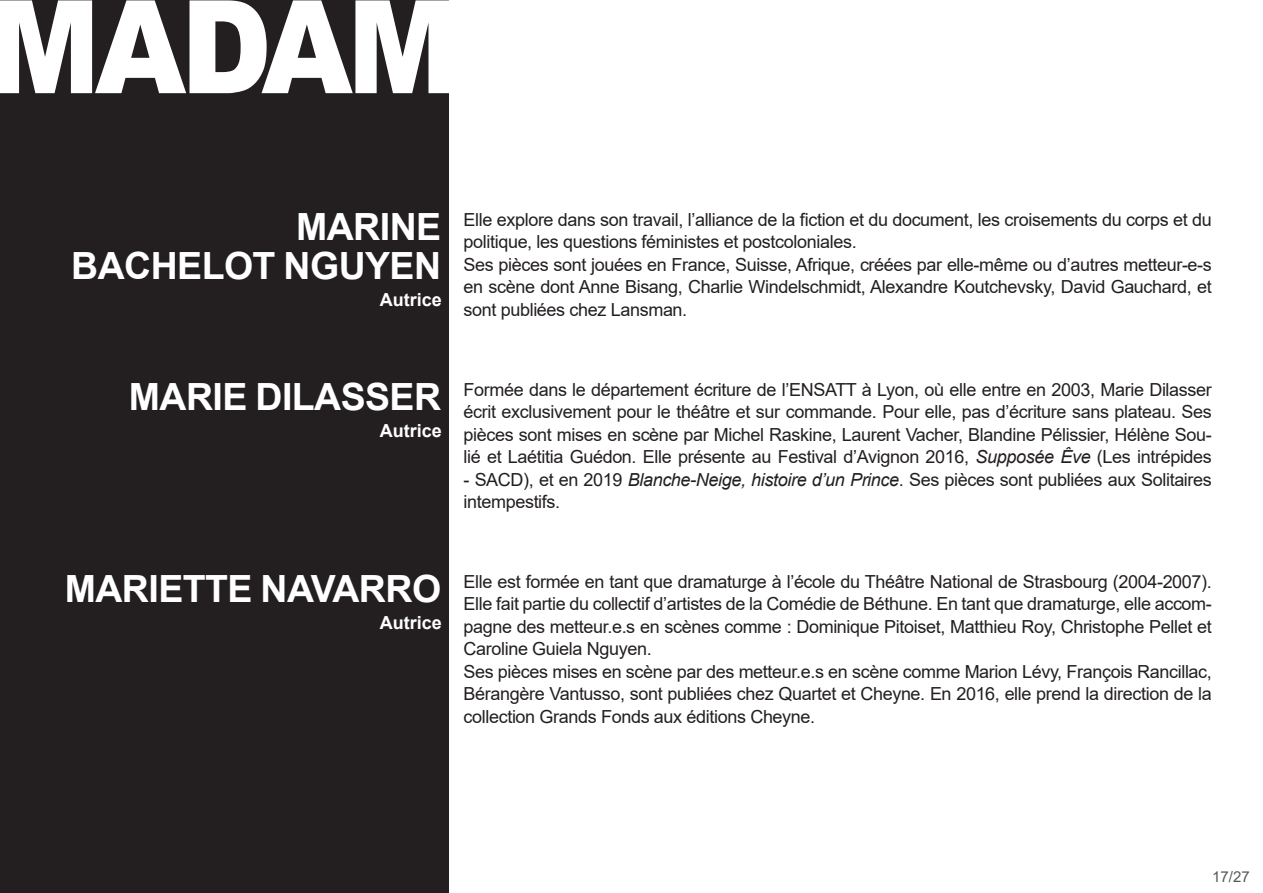
<style>
.page{position:relative;width:1263px;height:893px;background:#fff}
.page>*{position:absolute;margin:0;border:0;box-sizing:border-box;transform-origin:0 0}
.t1{font:700 37.5px/39px "Arial";letter-spacing:-.015em;color:#fff;text-align:right}
.t2{font:18px/22.5px "Arial";letter-spacing:-.02em;color:#231f20}
.t3{font:700 18px "Arial";color:#fff}
.t4{font:15px "Arial";color:#57585a}
.s1{font-style:italic}
</style>
<div class="page">
<div style="left:0;top:0;width:449px;height:893px;background:#231f20"></div>
<svg style="left:0;top:0;width:449px;height:93px"></svg>
<h1 class="t1" style="left:71px;top:208px;width:372px">MARINE<br>BACHELOT NGUYEN</h1>
<p class="t3" style="left:380px;top:287px;width:64px">Autrice</p>
<p class="t2" style="left:463px;top:208px;width:750px">Elle explore dans son travail, l’alliance de la fiction et du document, les croisements du corps et du politique, les questions féministes et postcoloniales.<br>Ses pièces sont jouées en France, Suisse, Afrique, créées par elle-même ou d’autres metteur-e-s en scène dont Anne Bisang, Charlie Windelschmidt, Alexandre Koutchevsky, David Gauchard, et sont publiées chez Lansman.</p>
<h1 class="t1" style="left:129px;top:377px;width:314px">MARIE DILASSER</h1>
<p class="t3" style="left:380px;top:418px;width:64px">Autrice</p>
<p class="t2" style="left:463px;top:378px;width:750px;text-align:justify">Formée dans le département écriture de l’ENSATT à Lyon, où elle entre en 2003, Marie Dilasser écrit exclusivement pour le théâtre et sur commande. Pour elle, pas d’écriture sans plateau. Ses pièces sont mises en scène par Michel Raskine, Laurent Vacher, Blandine Pélissier, Hélène Sou&shy;lié et Laétitia Guédon. Elle présente au Festival d’Avignon 2016, <span class="s1">Supposée Êve</span> (Les intrépides</p>
<p class="t2" style="left:463px;top:468px;width:750px">- SACD), et en 2019 <span class="s1">Blanche-Neige, histoire d’un Prince</span>. Ses pièces sont publiées aux Solitaires intempestifs.</p>
<h1 class="t1" style="left:65px;top:570px;width:378px">MARIETTE NAVARRO</h1>
<p class="t3" style="left:380px;top:610px;width:64px">Autrice</p>
<p class="t2" style="left:463px;top:570px;width:750px">Elle est formée en tant que dramaturge à l’école du Théâtre National de Strasbourg (2004-2007).<br>Elle fait partie du collectif d’artistes de la Comédie de Béthune. En tant que dramaturge, elle accom&shy;pagne des metteur.e.s en scènes comme : Dominique Pitoiset, Matthieu Roy, Christophe Pellet et Caroline Guiela Nguyen.<br>Ses pièces mises en scène par des metteur.e.s en scène comme Marion Lévy, François Rancillac, Bérangère Vantusso, sont publiées chez Quartet et Cheyne. En 2016, elle prend la direction de la collection Grands Fonds aux éditions Cheyne.</p>
<p class="t4" style="left:1212px;top:866px;width:39px">17/27</p>
</div>
